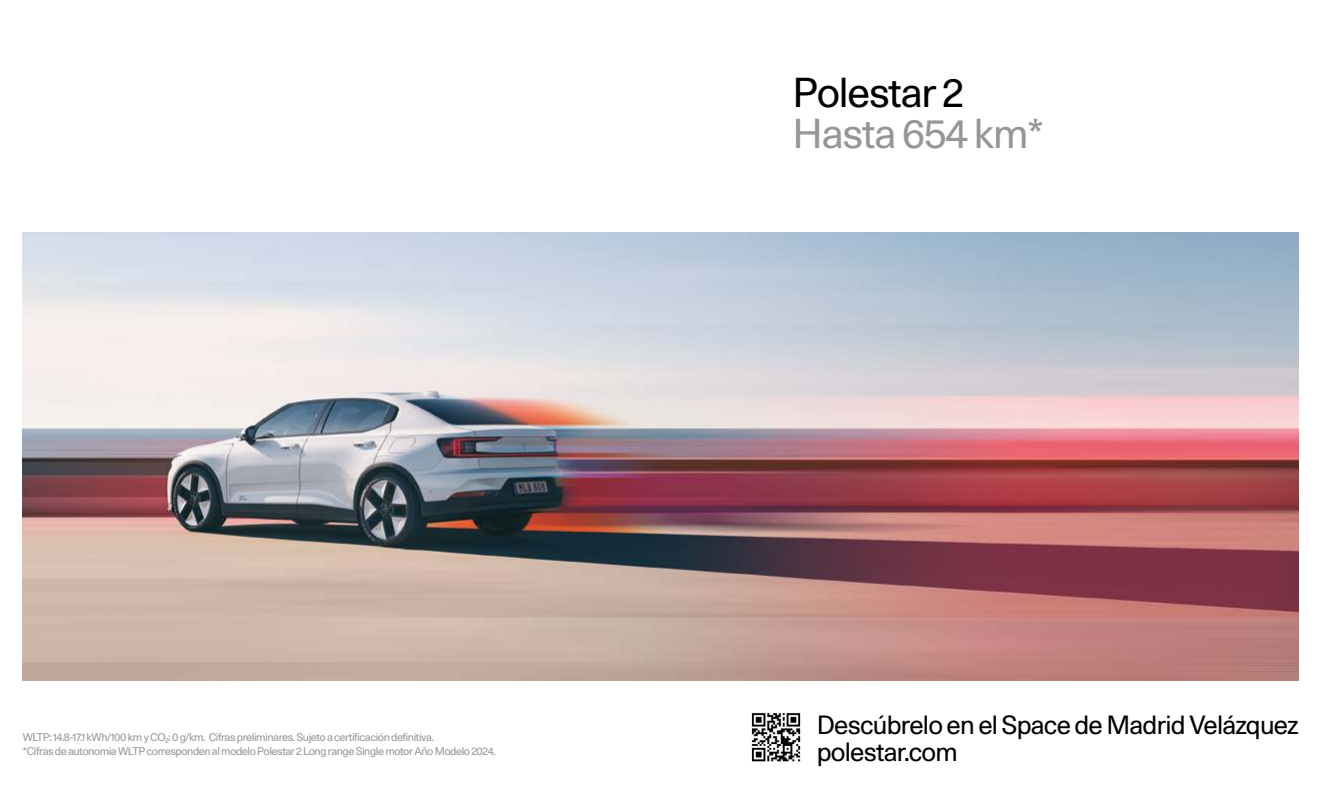
<style>
.page{position:relative;width:1321px;height:794px;background:#fff}
.page>*{position:absolute;margin:0;border:0;box-sizing:border-box;transform-origin:0 0}
.t1{font:40.3px "Polestar Unica 77";letter-spacing:-.03em;color:#949699}
.t2{font:40.3px "Polestar Unica 77";letter-spacing:-.03em;color:#000}
.t3{font:25.4px/26.9px "Polestar Unica 77";letter-spacing:-.03em;color:#000}
.t4{font:10.7px/13.4px "Polestar Unica 77";letter-spacing:-.04em;color:#949699}
</style>
<div class="page">
<img style="left:23px;top:232px;width:1275px;height:448px">
<img style="left:751px;top:713px;width:50px;height:49px">
<p class="t4" style="left:23px;top:730px;width:474px">WLTP: 14.8-17.1 kWh/100 km y CO₂: 0 g/km. Cifras preliminares. Sujeto a certificación definitiva.<br>*Cifras de autonomia WLTP corresponden al modelo Polestar 2 Long range Single motor Año Modelo 2024.</p>
<h1 class="t2" style="left:793px;top:63px;width:173px">Polestar 2</h1>
<h1 class="t1" style="left:793px;top:105px;width:253px">Hasta 654 km*</h1>
<h2 class="t3" style="left:817px;top:710px;width:483px">Descúbrelo en el Space de Madrid Velázquez polestar.com</h2>
</div>
